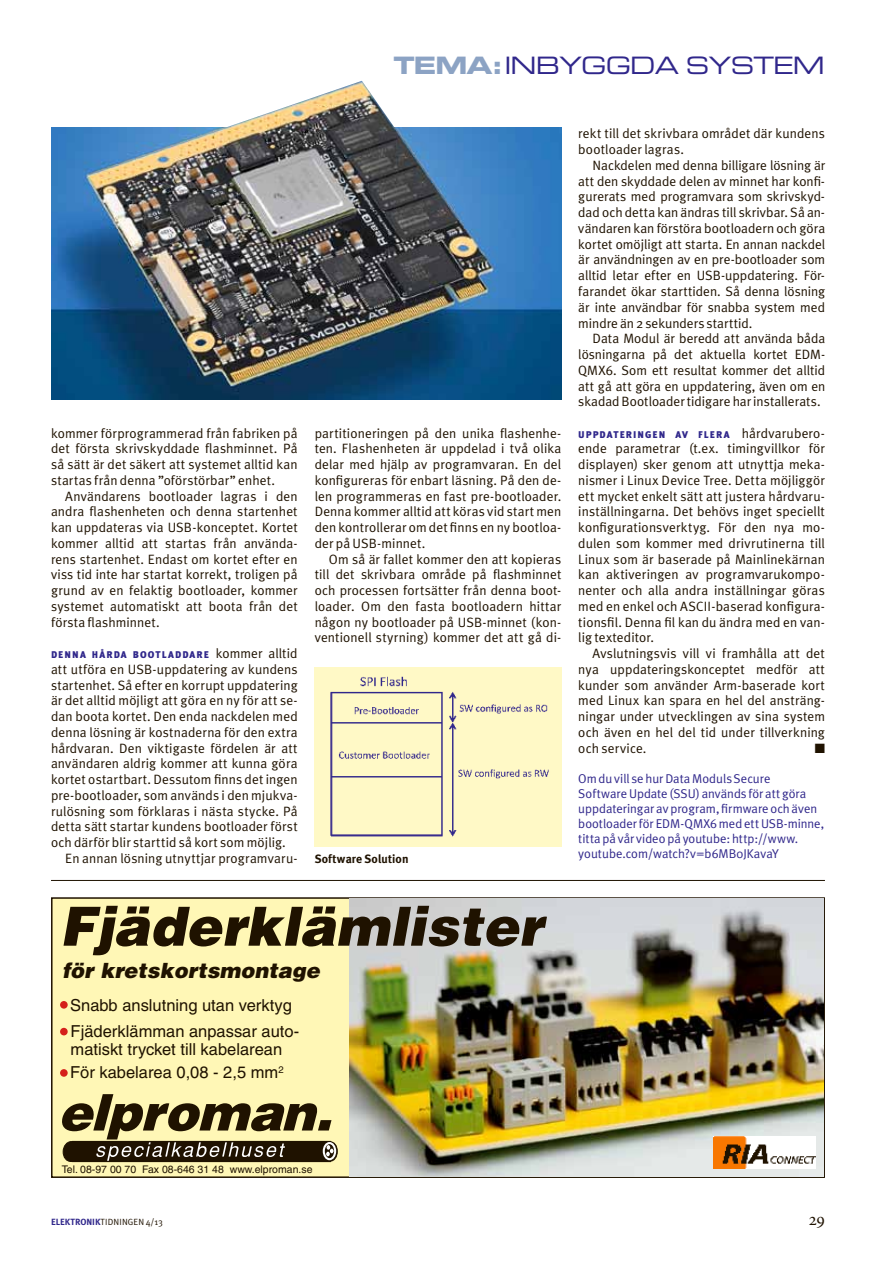
<style>
.page{position:relative;width:893px;height:1263px;background:#fff}
.page>*{position:absolute;margin:0;border:0;box-sizing:border-box;transform-origin:0 0}
.t1{font:italic 900 54px "Helvetica";color:#1f1200}
.t2{font:24px "Eurostile Extended Two";letter-spacing:-.04em;color:#30278b}
.t3{font:italic 900 21px "Helvetica";color:#1f1200}
.t4{font:16.5px/18px "Helvetica";color:#1f1200}
.t5{font:13.5px/15.8px "Meta Plus Normal";letter-spacing:.01em;color:#1f1200;text-align:justify}
.t6{font:12.75px/15px "Meta Plus Normal";color:#30278b}
.t7{font:700 12px "Meta Plus";letter-spacing:.01em;color:#1f1200}
.t8{font:10.5px "Helvetica";color:#1f1200}
.t9{font:900 9.75px "Meta Plus";letter-spacing:.11em;color:#30278b}
.t10{font:9px "Meta Plus Normal";letter-spacing:.015em;color:#1f1200}
.s1{font-family:"Eurostile Bold Extended Two";color:#8ca3c4}
.s2{font-family:"Meta Plus Normal";font-weight:400;font-size:13.5px;color:#1f1200}
.s3{font-family:"Meta Plus";font-weight:700;color:#30278b}
</style>
<div class="page">
<hr style="left:51px;top:880px;width:774px;height:1px;background:#1f1200">
<div style="left:52px;top:898px;width:772px;height:279px;background:#fff7b6"></div>
<div style="left:51px;top:897px;width:774px;height:281px;border:2px solid #1f1200"></div>
<div style="left:72px;top:1141px;width:259px;height:21px;border:1px solid #1f1200"></div>
<div style="left:321px;top:1141px;width:17px;height:21px;border:1px solid #1f1200;border-radius:50%"></div>
<div style="left:323px;top:1142px;width:13px;height:18px;border:2px solid #fff;border-radius:50%"></div>
<div style="left:63px;top:1141px;width:17px;height:21px;border:1px solid #1f1200;border-radius:50%"></div>
<svg style="left:62px;top:1094px;width:272px;height:67px"></svg>
<div style="left:60px;top:1001px;width:8px;height:8px;border:2px solid #d5201b;border-radius:50%"></div>
<div style="left:60px;top:1069px;width:8px;height:8px;border:2px solid #d5201b;border-radius:50%"></div>
<div style="left:61px;top:1028px;width:6px;height:7px;background:#d5201b;border-radius:50%"></div>
<div style="left:60px;top:1028px;width:8px;height:7px;border:2px solid #d5201b;border-radius:50%"></div>
<img style="left:350px;top:899px;width:473px;height:277px">
<img style="left:713px;top:1136px;width:102px;height:33px">
<img style="left:51px;top:128px;width:510px;height:272px">
<img style="left:315px;top:668px;width:246px;height:178px">
<img style="left:87px;top:81px;width:372px;height:139px">
<h2 class="t2" style="left:393px;top:49px;width:433px"><span class="s1">TEMA:</span> INBYGGDA SYSTEM</h2>
<p class="t5" style="left:51px;top:425px;width:248px">kommer förprogrammerad från fabriken på det första skrivskyddade flashminnet. På så sätt är det säkert att systemet alltid kan startas från denna ”oförstörbar” enhet.</p>
<p class="t5" style="left:51px;top:488px;width:248px;text-indent:14px">Användarens bootloader lagras i den andra flashenheten och denna startenhet kan uppdateras via USB-konceptet. Kortet kommer alltid att startas från använda&shy;rens startenhet. Endast om kortet efter en viss tid inte har startat korrekt, troligen på grund av en felaktig bootloader, kommer systemet automatiskt att boota från det första flashminnet.</p>
<p class="t9" style="left:51px;top:649px;width:248px">DENNA HÅRDA BOOTLADDARE <span class="s2">kommer alltid</span></p>
<p class="t5" style="left:51px;top:661px;width:248px">att utföra en USB-uppdatering av kundens</p>
<p class="t5" style="left:51px;top:677px;width:248px">startenhet. Så efter en korrupt uppdatering</p>
<p class="t5" style="left:51px;top:693px;width:248px">är det alltid möjligt att göra en ny för att se-</p>
<p class="t5" style="left:51px;top:708px;width:248px">dan boota kortet. Den enda nackdelen med</p>
<p class="t5" style="left:51px;top:724px;width:248px">denna lösning är kostnaderna för den extra</p>
<p class="t5" style="left:51px;top:740px;width:248px">hårdvaran. Den viktigaste fördelen är att</p>
<p class="t5" style="left:51px;top:756px;width:248px">användaren aldrig kommer att kunna göra</p>
<p class="t5" style="left:51px;top:771px;width:248px">kortet ostartbart. Dessutom finns det ingen</p>
<p class="t5" style="left:51px;top:787px;width:248px">pre-bootloader, som används i den mjukva-</p>
<p class="t5" style="left:51px;top:803px;width:248px">rulösning som förklaras i nästa stycke. På</p>
<p class="t5" style="left:51px;top:819px;width:248px">detta sätt startar kundens bootloader först</p>
<p class="t5" style="left:51px;top:834px;width:236px">och därför blir starttid så kort som möjlig.</p>
<p class="t5" style="left:65px;top:850px;width:234px">En annan lösning utnyttjar programvaru-</p>
<p class="t5" style="left:315px;top:425px;width:248px">partitioneringen på den unika flashenhe&shy;ten. Flashenheten är uppdelad i två olika delar med hjälp av programvaran. En del konfigureras för enbart läsning. På den de&shy;len programmeras en fast pre-bootloader.<br>Denna kommer alltid att köras vid start men den kontrollerar om det finns en ny bootloa&shy;der på USB-minnet.</p>
<p class="t5" style="left:315px;top:551px;width:248px;text-indent:14px">Om så är fallet kommer den att kopieras till det skrivbara område på flashminnet och processen fortsätter från denna boot&shy;loader. Om den fasta bootloadern hittar någon ny bootloader på USB-minnet (kon&shy;ventionell styrning) kommer det att gå di-</p>
<p class="t7" style="left:315px;top:852px;width:95px">Software Solution</p>
<p class="t5" style="left:578px;top:126px;width:248px">rekt till det skrivbara området där kundens bootloader lagras.</p>
<p class="t5" style="left:578px;top:157px;width:249px;text-indent:14px">Nackdelen med denna billigare lösning är att den skyddade delen av minnet har konfi&shy;gurerats med programvara som skrivskyd&shy;dad och detta kan ändras till skrivbar. Så an&shy;vändaren kan förstöra bootloadern och göra kortet omöjligt att starta. En annan nackdel är användningen av en pre-bootloader som alltid letar efter en USB-uppdatering. För&shy;farandet ökar starttiden. Så denna lösning är inte användbar för snabba system med mindre än 2 sekunders starttid.</p>
<p class="t5" style="left:578px;top:331px;width:248px;text-indent:14px">Data Modul är beredd att använda båda lösningarna på det aktuella kortet EDM-QMX6. Som ett resultat kommer det alltid att gå att göra en uppdatering, även om en skadad Bootloader tidigare har installerats.</p>
<p class="t9" style="left:578px;top:428px;width:248px">UPPDATERINGEN AV FLERA <span class="s2">hårdvarubero-</span></p>
<p class="t5" style="left:578px;top:441px;width:248px">ende parametrar (t.ex. timingvillkor för displayen) sker genom att utnyttja meka&shy;nismer i Linux Device Tree. Detta möjliggör ett mycket enkelt sätt att justera hårdvaru&shy;inställningarna. Det behövs inget speciellt konfigurationsverktyg. För den nya mo&shy;dulen som kommer med drivrutinerna till Linux som är baserade på Mainlinekärnan kan aktiveringen av programvarukompo&shy;nenter och alla andra inställningar göras med en enkel och ASCII-baserad konfigura&shy;tionsfil. Denna fil kan du ändra med en van&shy;lig texteditor.</p>
<p class="t5" style="left:578px;top:645px;width:248px;text-indent:14px">Avslutningsvis vill vi framhålla att det nya uppdateringskonceptet medför att kunder som använder Arm-baserade kort med Linux kan spara en hel del ansträng&shy;ningar under utvecklingen av sina system och även en hel del tid under tillverkning och service.</p>
<p class="t6" style="left:578px;top:771px;width:247px">Om du vill se hur Data Moduls Secure<br>Software Update (SSU) används för att göra uppdateringar av program, firmware och även bootloader för EDM-QMX6 med ett USB-minne, titta på vår video på youtube: http://www. youtube.com/watch?v=b6MB0JKavaY</p>
<h1 class="t1" style="left:60px;top:891px;width:484px">Fjäderklämlister</h1>
<h3 class="t3" style="left:62px;top:957px;width:259px">för kretskortsmontage</h3>
<p class="t4" style="left:70px;top:996px;width:223px">Snabb anslutning utan verktyg</p>
<p class="t4" style="left:71px;top:1022px;width:230px">Fjäderklämman anpassar auto&shy;matiskt trycket till kabelarean</p>
<p class="t4" style="left:70px;top:1064px;width:215px">För kabelarea 0,08 - 2,5 mm<sup>2</sup></p>
<p class="t8" style="left:62px;top:1163px;width:252px">Tel. 08-97 00 70 Fax 08-646 31 48 www.elproman.se</p>
<p class="t10" style="left:51px;top:1216px;width:114px"><span class="s3">ELEKTRONIK</span>TIDNINGEN 4/13</p>
</div>
